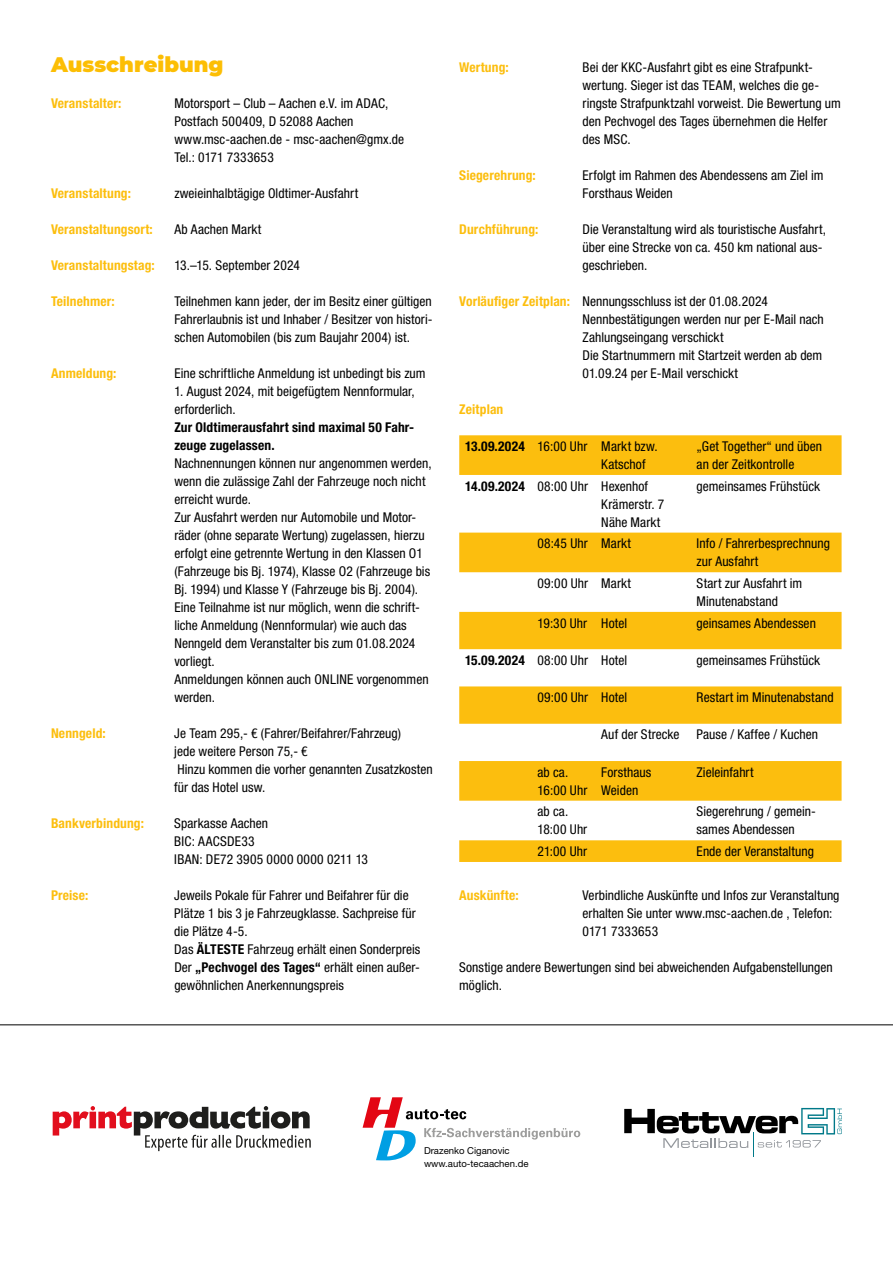
<style>
.page{position:relative;width:893px;height:1263px;background:#fff}
.page>*{position:absolute;margin:0;border:0;box-sizing:border-box;transform-origin:0 0}
.t1{font:900 21px "Montserrat";color:#fcbe04}
.t2{font:condensed 13.5px/18px "Helvetica Neue LT Std";letter-spacing:.005em;color:#000}
.t3{font:700 condensed 13.5px "Helvetica Neue LT Std";letter-spacing:.01em;color:#fcbe0e}
.t4{font:700 condensed 13.5px/18px "Helvetica Neue LT Std";letter-spacing:.01em;color:#000}
.t5{font:9.6px/12.9px "Helvetica Neue LT Std";color:#000}
.s1{font-weight:700}
.s2{font-weight:700;color:#fcbe0e}
</style>
<div class="page">
<svg style="left:459px;top:435px;width:383px;height:427px"></svg>
<svg style="left:363px;top:1097px;width:217px;height:63px"></svg>
<svg style="left:53px;top:1106px;width:258px;height:45px"></svg>
<svg style="left:624px;top:1108px;width:218px;height:48px"></svg>
<hr style="left:0;top:1024px;width:893px;height:1px;background:#000">
<h1 class="t1" style="left:51px;top:49px;width:174px">Ausschreibung</h1>
<p class="t3" style="left:51px;top:95px;width:72px">Veranstalter:</p>
<p class="t2" style="left:174px;top:94px;width:231px">Motorsport – Club – Aachen e.V. im ADAC,<br>Postfach 500409, D 52088 Aachen www.msc-aachen.de - msc-aachen@gmx.de<br>Tel.: 0171 7333653</p>
<p class="t3" style="left:51px;top:185px;width:81px">Veranstaltung:</p>
<p class="t2" style="left:174px;top:184px;width:185px">zweieinhalbtägige Oldtimer-Ausfahrt</p>
<p class="t3" style="left:51px;top:221px;width:103px">Veranstaltungsort:</p>
<p class="t2" style="left:174px;top:220px;width:89px">Ab Aachen Markt</p>
<p class="t3" style="left:51px;top:257px;width:105px">Veranstaltungstag:</p>
<p class="t2" style="left:174px;top:256px;width:127px">13.–15. September 2024</p>
<p class="t3" style="left:51px;top:293px;width:65px">Teilnehmer:</p>
<p class="t2" style="left:174px;top:292px;width:260px;text-align:justify">Teilnehmen kann jeder, der im Besitz einer gültigen Fahrerlaubnis ist und Inhaber / Besitzer von histori&shy;schen Automobilen (bis zum Baujahr 2004) ist.</p>
<p class="t3" style="left:51px;top:365px;width:67px">Anmeldung:</p>
<p class="t2" style="left:174px;top:364px;width:253px">Eine schriftliche Anmeldung ist unbedingt bis zum</p>
<p class="t2" style="left:174px;top:382px;width:242px">1. August 2024, mit beigefügtem Nennformular, erforderlich.</p>
<p class="t4" style="left:174px;top:418px;width:240px">Zur Oldtimerausfahrt sind maximal 50 Fahr&shy;zeuge zugelassen.</p>
<p class="t2" style="left:174px;top:454px;width:259px">Nachnennungen können nur angenommen werden, wenn die zulässige Zahl der Fahrzeuge noch nicht erreicht wurde.<br>Zur Ausfahrt werden nur Automobile und Motor&shy;räder (ohne separate Wertung) zugelassen, hierzu erfolgt eine getrennte Wertung in den Klassen O1 (Fahrzeuge bis Bj. 1974), Klasse O2 (Fahrzeuge bis Bj. 1994) und Klasse Y (Fahrzeuge bis Bj. 2004).<br>Eine Teilnahme ist nur möglich, wenn die schrift&shy;liche Anmeldung (Nennformular) wie auch das Nenngeld dem Veranstalter bis zum 01.08.2024 vorliegt.<br>Anmeldungen können auch ONLINE vorgenommen werden.</p>
<p class="t3" style="left:51px;top:725px;width:56px">Nenngeld:</p>
<p class="t2" style="left:174px;top:724px;width:260px">Je Team 295,- € (Fahrer/Beifahrer/Fahrzeug)<br>jede weitere Person 75,- €<br>Hinzu kommen die vorher genannten Zusatzkosten für das Hotel usw.</p>
<p class="t3" style="left:51px;top:815px;width:95px">Bankverbindung:</p>
<p class="t2" style="left:174px;top:814px;width:195px">Sparkasse Aachen<br>BIC: AACSDE33<br>IBAN: DE72 3905 0000 0000 0211 13</p>
<p class="t3" style="left:51px;top:887px;width:39px">Preise:</p>
<p class="t2" style="left:174px;top:886px;width:248px">Jeweils Pokale für Fahrer und Beifahrer für die Plätze 1 bis 3 je Fahrzeugklasse. Sachpreise für die Plätze 4-5.<br>Das <span class="s1">ÄLTESTE</span> Fahrzeug erhält einen Sonderpreis Der <span class="s1">„Pechvogel des Tages“</span> erhält einen außer&shy;gewöhnlichen Anerkennungspreis</p>
<p class="t3" style="left:459px;top:59px;width:51px">Wertung:</p>
<p class="t2" style="left:582px;top:58px;width:260px">Bei der KKC-Ausfahrt gibt es eine Strafpunkt&shy;wertung. Sieger ist das TEAM, welches die ge&shy;ringste Strafpunktzahl vorweist. Die Bewertung um den Pechvogel des Tages übernehmen die Helfer des MSC.</p>
<p class="t3" style="left:459px;top:167px;width:78px">Siegerehrung:</p>
<p class="t2" style="left:582px;top:166px;width:243px">Erfolgt im Rahmen des Abendessens am Ziel im<br>Forsthaus Weiden</p>
<p class="t3" style="left:459px;top:221px;width:81px">Durchführung:</p>
<p class="t2" style="left:582px;top:220px;width:245px">Die Veranstaltung wird als touristische Ausfahrt, über eine Strecke von ca. 450 km national aus&shy;geschrieben.</p>
<p class="t2" style="left:582px;top:292px;width:243px;text-indent:-123px"><span class="s2">Vorläufiger Zeitplan:</span> Nennungsschluss ist der 01.08.2024<br>Nennbestätigungen werden nur per E-Mail nach Zahlungseingang verschickt<br>Die Startnummern mit Startzeit werden ab dem 01.09.24 per E-Mail verschickt</p>
<p class="t3" style="left:459px;top:401px;width:46px">Zeitplan</p>
<p class="t2" style="left:601px;top:437px;width:58px;text-indent:-136px"><span class="s1">13.09.2024</span> 16:00 Uhr Markt bzw.<br>Katschof</p>
<p class="t2" style="left:697px;top:437px;width:127px">„Get Together“ und üben an der Zeitkontrolle</p>
<p class="t2" style="left:601px;top:477px;width:65px;text-indent:-136px"><span class="s1">14.09.2024</span> 08:00 Uhr Hexenhof<br>Krämerstr. 7<br>Nähe Markt</p>
<p class="t2" style="left:697px;top:477px;width:125px">gemeinsames Frühstück</p>
<p class="t2" style="left:537px;top:534px;width:95px">08:45 Uhr Markt</p>
<p class="t2" style="left:697px;top:534px;width:135px">Info / Fahrerbesprechnung zur Ausfahrt</p>
<p class="t2" style="left:537px;top:574px;width:95px">09:00 Uhr Markt</p>
<p class="t2" style="left:697px;top:574px;width:107px">Start zur Ausfahrt im<br>Minutenabstand</p>
<p class="t2" style="left:537px;top:614px;width:91px">19:30 Uhr Hotel</p>
<p class="t2" style="left:697px;top:614px;width:121px">geinsames Abendessen</p>
<p class="t2" style="left:465px;top:651px;width:163px"><span class="s1">15.09.2024</span> 08:00 Uhr Hotel</p>
<p class="t2" style="left:697px;top:651px;width:125px">gemeinsames Frühstück</p>
<p class="t2" style="left:537px;top:688px;width:91px">09:00 Uhr Hotel</p>
<p class="t2" style="left:697px;top:688px;width:139px">Restart im Minutenabstand</p>
<p class="t2" style="left:601px;top:725px;width:80px">Auf der Strecke</p>
<p class="t2" style="left:697px;top:725px;width:123px">Pause / Kaffee / Kuchen</p>
<p class="t2" style="left:537px;top:763px;width:51px">ab ca.<br>16:00 Uhr</p>
<p class="t2" style="left:601px;top:763px;width:52px">Forsthaus<br>Weiden</p>
<p class="t2" style="left:697px;top:763px;width:58px">Zieleinfahrt</p>
<p class="t2" style="left:537px;top:802px;width:51px">ab ca.<br>18:00 Uhr</p>
<p class="t2" style="left:697px;top:802px;width:119px">Siegerehrung / gemein&shy;sames Abendessen</p>
<p class="t2" style="left:537px;top:842px;width:51px">21:00 Uhr</p>
<p class="t2" style="left:697px;top:842px;width:119px">Ende der Veranstaltung</p>
<p class="t3" style="left:459px;top:887px;width:61px">Auskünfte:</p>
<p class="t2" style="left:582px;top:886px;width:259px">Verbindliche Auskünfte und Infos zur Veranstaltung erhalten Sie unter www.msc-aachen.de , Telefon:<br>0171 7333653</p>
<p class="t2" style="left:459px;top:958px;width:375px">Sonstige andere Bewertungen sind bei abweichenden Aufgabenstellungen möglich.</p>
<p class="t5" style="left:424px;top:1144px;width:106px">Drazenko Ciganovic www.auto-tecaachen.de</p>
</div>
